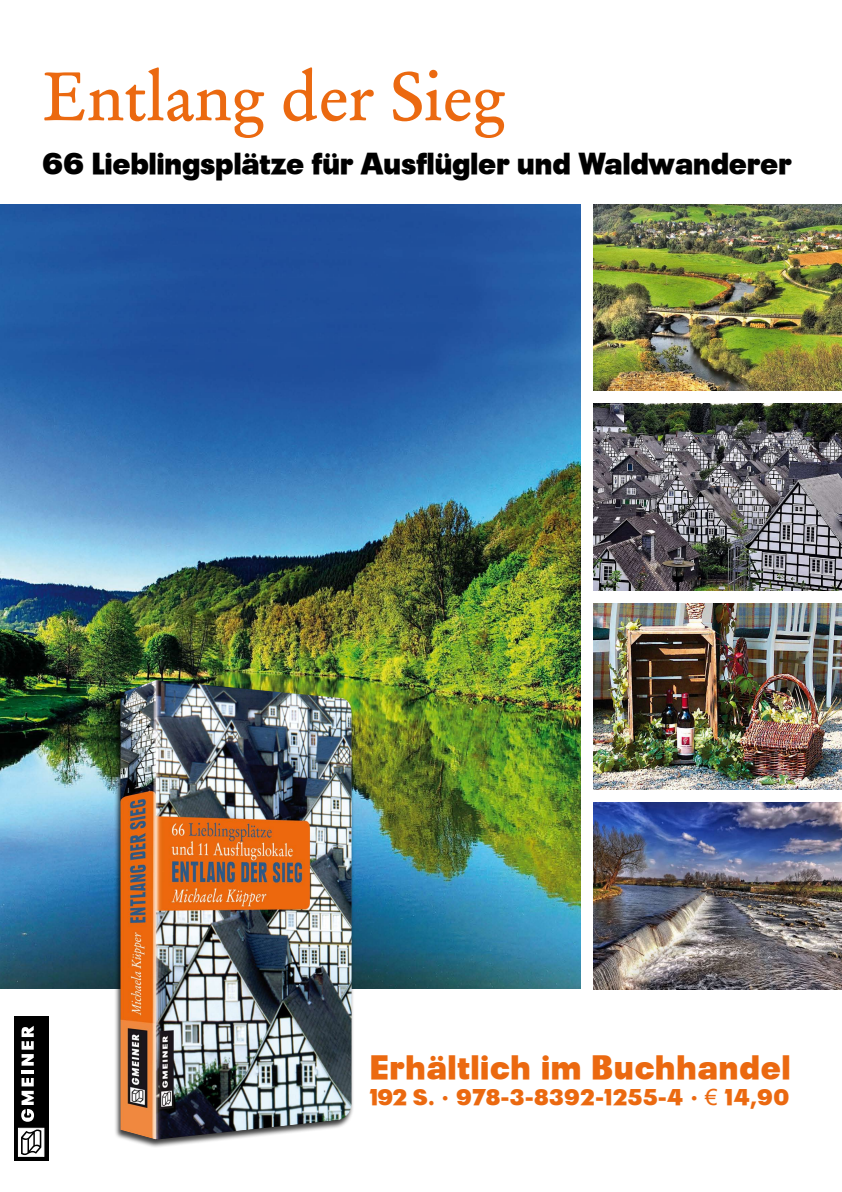
<style>
.page{position:relative;width:842px;height:1192px;background:#fff}
.page>*{position:absolute;margin:0;border:0;box-sizing:border-box;transform-origin:0 0}
.t1{font:66.65px "Stempel Garamond Normal";color:#eb6910}
.t2{font:900 33px "Plak";letter-spacing:.05em;color:#eb6910}
.t3{font:900 29.6px "Plak";letter-spacing:.02em;color:#000}
.t4{font:900 22.25px "Plak";letter-spacing:.05em;color:#eb6910}
.s1{font-family:"Arial";font-weight:400}
</style>
<div class="page">
<img style="left:0;top:204px;width:581px;height:785px">
<img style="left:594px;top:204px;width:248px;height:187px">
<img style="left:594px;top:404px;width:248px;height:186px">
<img style="left:594px;top:603px;width:248px;height:187px">
<img style="left:594px;top:802px;width:248px;height:187px">
<div style="left:114px;top:679px;width:261px;height:486px;background:#000;opacity:.75"></div>
<img style="left:120px;top:680px;width:232px;height:460px">
<div style="left:14px;top:1016px;width:34px;height:145px;background:#000"></div>
<svg style="left:18px;top:1128px;width:26px;height:28px"></svg>
<svg style="left:21px;top:1129px;width:20px;height:26px"></svg>
<svg style="left:21px;top:1078px;width:13px;height:44px"></svg>
<hr style="left:22px;top:1070px;width:12px;height:4px;background:#fff">
<svg style="left:22px;top:1026px;width:12px;height:40px"></svg>
<h1 class="t1" style="left:43px;top:56px;width:464px">Entlang der Sieg</h1>
<p class="t3" style="left:43px;top:146px;width:750px">66 Lieblingsplätze für Ausflügler und Waldwanderer</p>
<p class="t2" style="left:370px;top:1048px;width:422px">Erhältlich im Buchhandel</p>
<p class="t4" style="left:370px;top:1084px;width:420px">192 S. · 978-3-8392-1255-4 · <span class="s1">€</span> 14,90</p>
</div>
